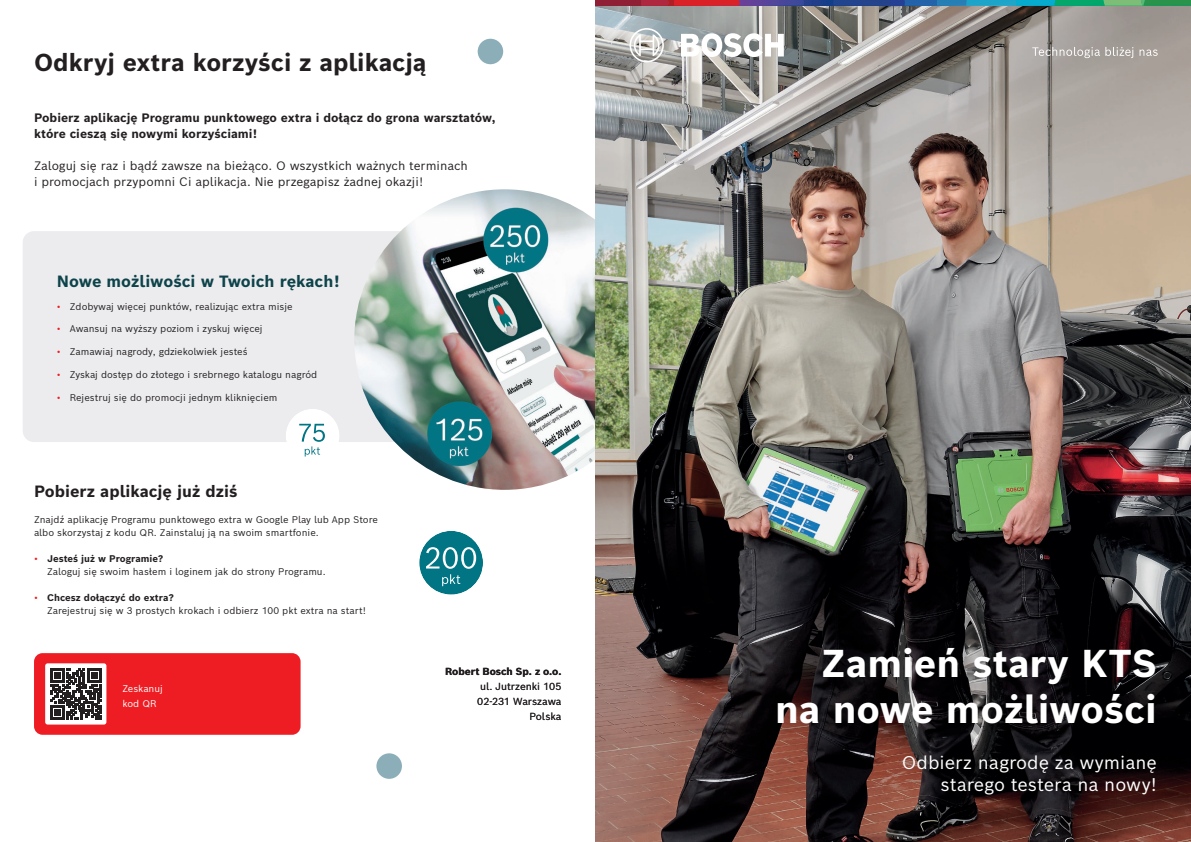
<style>
.page{position:relative;width:1191px;height:842px;background:#fff}
.page>*{position:absolute;margin:0;border:0;box-sizing:border-box;transform-origin:0 0}
.t1{font:700 38px/45.6px "Bosch Sans";color:#fff;text-align:right}
.t2{font:700 24px "Bosch Sans";color:#231f20}
.t3{font:18px/21.6px "Bosch Sans";color:#fff;text-align:right}
.t4{font:700 16px "Bosch Sans";color:#0d434a}
.t5{font:700 16px "Bosch Sans";color:#231f20}
.t6{font:12px/16px "Bosch Sans";color:#231f20}
.t7{font:700 12px/16px "Bosch Sans";color:#231f20}
.t8{font:10px/15px "Bosch Sans";letter-spacing:-.01em;color:#231f20;text-align:right}
.t9{font:700 10px "Bosch Sans";color:#231f20}
.t10{font:9.5px/13px "Bosch Sans";color:#231f20}
.t11{font:9.5px/15px "Bosch Sans";letter-spacing:-.005em;color:#fff}
.s1{color:#ee1d23}
.s2{font-weight:700}
</style>
<div class="page">
<div style="left:34px;top:653px;width:266px;height:82px;background:#ee1d23;border-radius:9px"></div>
<div style="left:45px;top:663px;width:61px;height:61px;background:#fff;border-radius:3px"></div>
<svg style="left:50px;top:668px;width:51px;height:51px"></svg>
<div style="left:23px;top:231px;width:581px;height:211px;background:#ececee;border-radius:11px"></div>
<img style="left:354px;top:189px;width:301px;height:301px;border-radius:150px">
<div style="left:419px;top:531px;width:64px;height:64px;background:#017584;border-radius:50%"></div>
<svg style="left:426px;top:547px;width:50px;height:39px"></svg>
<div style="left:286px;top:409px;width:53px;height:54px;background:#fff;border-radius:50%"></div>
<svg style="left:299px;top:424px;width:26px;height:32px"></svg>
<div style="left:477px;top:39px;width:26px;height:25px;background:#8caeb9;border-radius:50%"></div>
<div style="left:376px;top:753px;width:26px;height:26px;background:#8caeb9;border-radius:50%"></div>
<img style="left:595px;top:6px;width:596px;height:836px">
<div style="left:595px;top:0;width:46px;height:6px;background:#8f1f35"></div>
<svg style="left:641px;top:0;width:550px;height:6px;background:#476a80"></svg>
<svg style="left:1032px;top:47px;width:101px;height:11px"></svg>
<svg style="left:1139px;top:50px;width:18px;height:6px"></svg>
<svg style="left:681px;top:33px;width:103px;height:24px"></svg>
<svg style="left:629px;top:28px;width:35px;height:34px"></svg>
<h2 class="t2" style="left:34px;top:47px;width:394px">Odkryj extra korzyści z aplikacją</h2>
<p class="t7" style="left:34px;top:109px;width:463px">Pobierz aplikację Programu punktowego extra i dołącz do grona warsztatów, które cieszą się nowymi korzyściami!</p>
<p class="t6" style="left:34px;top:157px;width:435px">Zaloguj się raz i bądź zawsze na bieżąco. O wszystkich ważnych terminach i promocjach przypomni Ci aplikacja. Nie przegapisz żadnej okazji!</p>
<h3 class="t4" style="left:57px;top:270px;width:284px">Nowe możliwości w Twoich rękach!</h3>
<p class="t10" style="left:57px;top:299px;width:237px"><span class="s1">•</span> Zdobywaj więcej punktów, realizując extra misje</p>
<p class="t10" style="left:57px;top:322px;width:207px"><span class="s1">•</span> Awansuj na wyższy poziom i zyskuj więcej</p>
<p class="t10" style="left:57px;top:345px;width:192px"><span class="s1">•</span> Zamawiaj nagrody, gdziekolwiek jesteś</p>
<p class="t10" style="left:57px;top:368px;width:262px"><span class="s1">•</span> Zyskaj dostęp do złotego i srebrnego katalogu nagród</p>
<p class="t10" style="left:57px;top:391px;width:222px"><span class="s1">•</span> Rejestruj się do promocji jednym kliknięciem</p>
<h3 class="t5" style="left:34px;top:480px;width:205px">Pobierz aplikację już dziś</h3>
<p class="t10" style="left:34px;top:513px;width:345px">Znajdź aplikację Programu punktowego extra w Google Play lub App Store albo skorzystaj z kodu QR. Zainstaluj ją na swoim smartfonie.</p>
<p class="t10" style="left:47px;top:552px;width:280px;text-indent:-13px"><span class="s1">•</span> <span class="s2">Jesteś już w Programie?<br></span>Zaloguj się swoim hasłem i loginem jak do strony Programu.</p>
<p class="t10" style="left:47px;top:591px;width:320px;text-indent:-13px"><span class="s1">•</span> <span class="s2">Chcesz dołączyć do extra?<br></span>Zarejestruj się w 3 prostych krokach i odbierz 100 pkt extra na start!</p>
<p class="t11" style="left:122px;top:681px;width:42px">Zeskanuj kod QR</p>
<p class="t9" style="left:445px;top:664px;width:118px">Robert Bosch Sp. z o.o.</p>
<p class="t8" style="left:477px;top:678px;width:86px">ul. Jutrzenki 105<br>02-231 Warszawa<br>Polska</p>
<h1 class="t1" style="left:775px;top:640px;width:383px">Zamień stary KTS na nowe możliwości</h1>
<h3 class="t3" style="left:902px;top:751px;width:257px">Odbierz nagrodę za wymianę starego testera na nowy!</h3>
</div>
